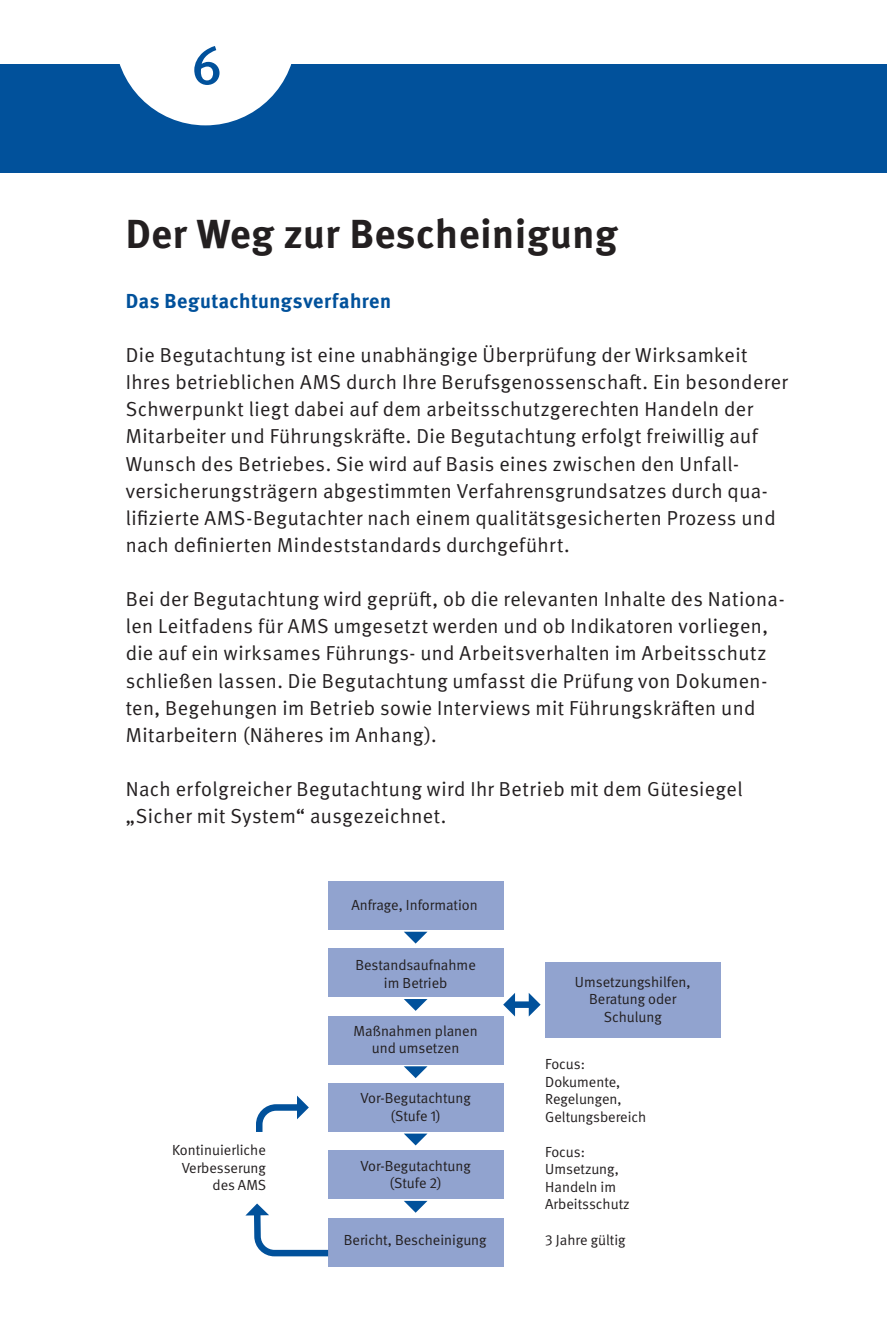
<style>
.page{position:relative;width:887px;height:1340px;background:#fff}
.page>*{position:absolute;margin:0;border:0;box-sizing:border-box;transform-origin:0 0}
.t1{font:500 54px "DGUV Meta";color:#01519b}
.t2{font:700 40.5px "DGUV Meta";letter-spacing:.02em;color:#231f20}
.t3{font:20.25px/27.2px "DGUV Meta";letter-spacing:.02em;color:#231f20}
.t4{font:700 20.25px "DGUV Meta";letter-spacing:.025em;color:#01519b}
.t5{font:14.62px/17.6px "DGUV Meta";color:#231f20;text-align:center}
</style>
<div class="page">
<div style="left:0;top:64px;width:887px;height:108px;background:#01519b"></div>
<div style="left:328px;top:880px;width:175px;height:49px;background:#91a3cf"></div>
<div style="left:328px;top:948px;width:175px;height:49px;background:#91a3cf"></div>
<div style="left:328px;top:1015px;width:175px;height:49px;background:#91a3cf"></div>
<div style="left:545px;top:962px;width:175px;height:76px;background:#91a3cf"></div>
<div style="left:328px;top:1082px;width:175px;height:49px;background:#91a3cf"></div>
<div style="left:328px;top:1150px;width:175px;height:49px;background:#91a3cf"></div>
<div style="left:328px;top:1217px;width:175px;height:49px;background:#91a3cf"></div>
<div style="left:513px;top:1001px;width:17px;height:6px;background:#01519b"></div>
<svg style="left:503px;top:992px;width:12px;height:24px"></svg>
<svg style="left:528px;top:993px;width:12px;height:23px"></svg>
<svg style="left:404px;top:931px;width:23px;height:12px"></svg>
<svg style="left:404px;top:999px;width:23px;height:11px"></svg>
<svg style="left:404px;top:1066px;width:23px;height:12px"></svg>
<svg style="left:404px;top:1133px;width:23px;height:12px"></svg>
<svg style="left:404px;top:1200px;width:23px;height:12px"></svg>
<svg style="left:256px;top:1095px;width:53px;height:37px"></svg>
<svg style="left:245px;top:1203px;width:89px;height:54px"></svg>
<svg style="left:119px;top:64px;width:173px;height:61px"></svg>
<h1 class="t1" style="left:191px;top:34px;width:32px">6</h1>
<h2 class="t2" style="left:126px;top:209px;width:493px">Der Weg zur Bescheinigung</h2>
<p class="t4" style="left:126px;top:289px;width:267px">Das Begutachtungsverfahren</p>
<p class="t3" style="left:126px;top:342px;width:663px">Die Begutachtung ist eine unabhängige Überprüfung der Wirksamkeit Ihres betrieblichen AMS durch Ihre Berufsgenossenschaft. Ein besonderer Schwerpunkt liegt dabei auf dem arbeitsschutzgerechten Handeln der Mitarbeiter und Führungskräfte. Die Begutachtung erfolgt freiwillig auf Wunsch des Betriebes. Sie wird auf Basis eines zwischen den Unfall&shy;versicherungsträgern abgestimmten Verfahrensgrundsatzes durch qua&shy;lifizierte AMS-Begutachter nach einem qualitätsgesicherten Prozess und nach definierten Mindeststandards durchgeführt.</p>
<p class="t3" style="left:126px;top:586px;width:660px">Bei der Begutachtung wird geprüft, ob die relevanten Inhalte des Nationa&shy;len Leitfadens für AMS umgesetzt werden und ob Indikatoren vorliegen, die auf ein wirksames Führungs- und Arbeitsverhalten im Arbeitsschutz schließen lassen. Die Begutachtung umfasst die Prüfung von Dokumen&shy;ten, Begehungen im Betrieb sowie Interviews mit Führungskräften und Mitarbeitern (Näheres im Anhang).</p>
<p class="t3" style="left:126px;top:776px;width:618px">Nach erfolgreicher Begutachtung wird Ihr Betrieb mit dem Gütesiegel „Sicher mit System“ ausgezeichnet.</p>
<p class="t5" style="left:172px;top:1141px;width:95px;text-align:right">Kontinuierliche<br>Verbesserung des AMS</p>
<p class="t5" style="left:351px;top:896px;width:128px">Anfrage, Information</p>
<p class="t5" style="left:355px;top:956px;width:122px">Bestandsaufnahme im Betrieb</p>
<p class="t5" style="left:353px;top:1022px;width:126px">Maßnahmen planen und umsetzen</p>
<p class="t5" style="left:360px;top:1089px;width:112px">Vor-Begutachtung (Stufe 1)</p>
<p class="t5" style="left:360px;top:1157px;width:112px">Vor-Begutachtung (Stufe 2)</p>
<p class="t5" style="left:344px;top:1231px;width:144px">Bericht, Bescheinigung</p>
<p class="t5" style="left:575px;top:973px;width:117px">Umsetzungshilfen,<br>Beratung oder<br>Schulung</p>
<p class="t5" style="left:545px;top:1055px;width:103px;text-align:left">Focus:<br>Dokumente,<br>Regelungen,<br>Geltungsbereich</p>
<p class="t5" style="left:545px;top:1143px;width:86px;text-align:left">Focus:<br>Umsetzung,<br>Handeln im<br>Arbeitsschutz</p>
<p class="t5" style="left:545px;top:1231px;width:82px">3 Jahre gültig</p>
</div>
